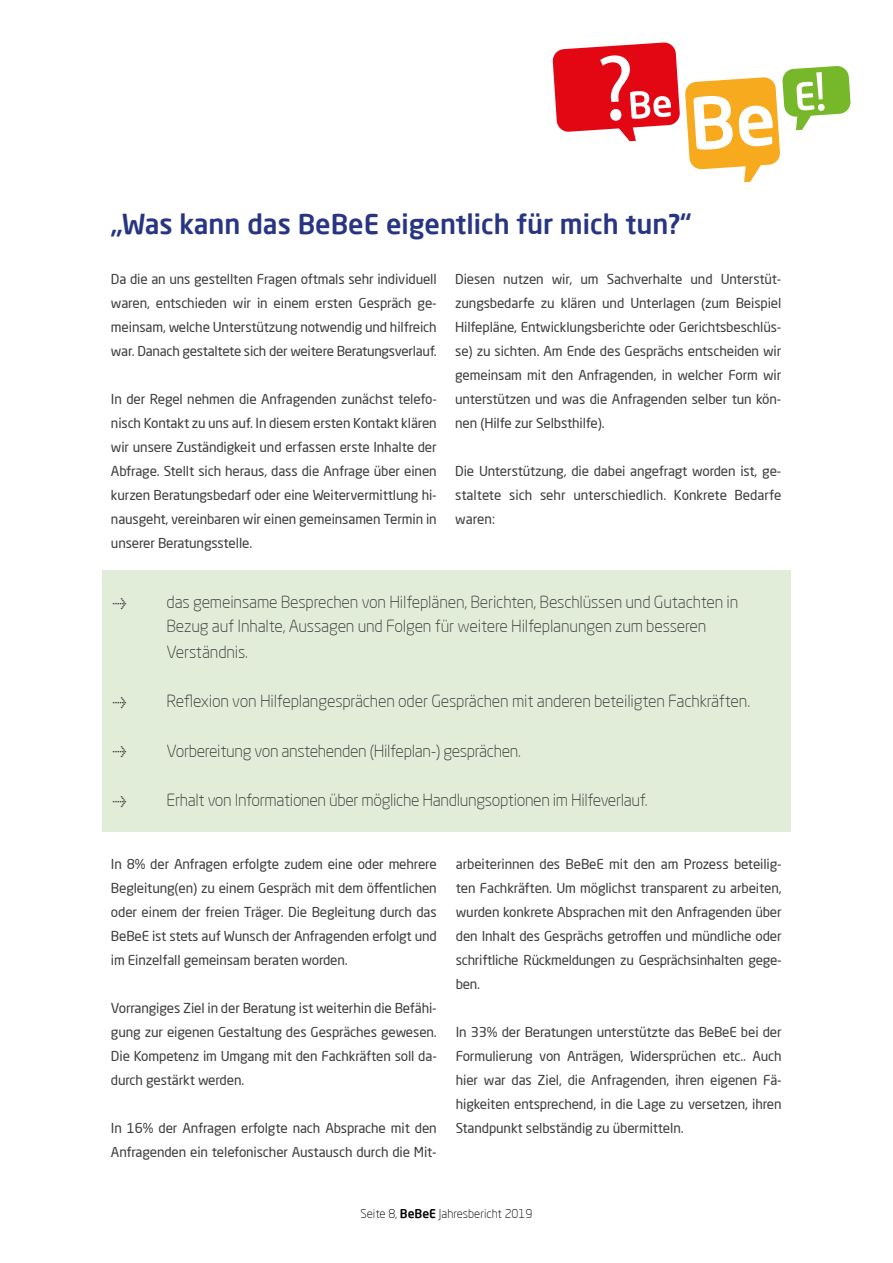
<style>
.page{position:relative;width:893px;height:1263px;background:#fff}
.page>*{position:absolute;margin:0;border:0;box-sizing:border-box;transform-origin:0 0}
.t1{font:500 27px "Neo Sans Pro";color:#283583}
.t2{font:300 16.5px/24px "Neo Sans Pro";letter-spacing:-.01em;color:#3c3c3b}
.t3{font:13.5px/24px "Neo Sans Pro";letter-spacing:-.01em;color:#3c3c3b;text-align:justify}
.t4{font:300 12px "Neo Sans Pro";color:#000}
.s1{font-family:"Meta Plus";font-weight:500;font-size:11.55px}
.s2{font-weight:500}
</style>
<div class="page">
<svg style="left:552px;top:42px;width:299px;height:140px"></svg>
<div style="left:102px;top:570px;width:688px;height:261px;background:#e2edd9"></div>
<h1 class="t1" style="left:111px;top:207px;width:582px">„Was kann das BeBeE eigentlich für mich tun?“</h1>
<p class="t3" style="left:455px;top:266px;width:328px">Diesen nutzen wir, um Sachverhalte und Unterstüt&shy;zungsbedarfe zu klären und Unterlagen (zum Beispiel Hilfepläne, Entwicklungsberichte oder Gerichtsbeschlüs&shy;se) zu sichten. Am Ende des Gesprächs entscheiden wir gemeinsam mit den Anfragenden, in welcher Form wir unterstützen und was die Anfragenden selber tun kön&shy;nen (Hilfe zur Selbsthilfe).</p>
<p class="t3" style="left:455px;top:458px;width:328px">Die Unterstützung, die dabei angefragt worden ist, ge&shy;staltete sich sehr unterschiedlich. Konkrete Bedarfe waren:</p>
<p class="t3" style="left:111px;top:266px;width:327px">Da die an uns gestellten Fragen oftmals sehr individuell waren, entschieden wir in einem ersten Gespräch ge&shy;meinsam, welche Unterstützung notwendig und hilfreich war. Danach gestaltete sich der weitere Beratungsverlauf.</p>
<p class="t3" style="left:111px;top:386px;width:327px">In der Regel nehmen die Anfragenden zunächst telefo&shy;nisch Kontakt zu uns auf. In diesem ersten Kontakt klären wir unsere Zuständigkeit und erfassen erste Inhalte der Abfrage. Stellt sich heraus, dass die Anfrage über einen kurzen Beratungsbedarf oder eine Weitervermittlung hi&shy;nausgeht, vereinbaren wir einen gemeinsamen Termin in unserer Beratungsstelle.</p>
<p class="t2" style="left:167px;top:590px;width:573px;text-indent:-54px"><span class="s1">&gt;</span> das gemeinsame Besprechen von Hilfeplänen, Berichten, Beschlüssen und Gutachten in<br>Bezug auf Inhalte, Aussagen und Folgen für weitere Hilfeplanungen zum besseren</p>
<p class="t2" style="left:167px;top:639px;width:83px">Verständnis.</p>
<p class="t2" style="left:113px;top:689px;width:639px"><span class="s1">&gt;</span> Reflexion von Hilfeplangesprächen oder Gesprächen mit anderen beteiligten Fachkräften.</p>
<p class="t2" style="left:113px;top:738px;width:410px"><span class="s1">&gt;</span> Vorbereitung von anstehenden (Hilfeplan-) gesprächen.</p>
<p class="t2" style="left:113px;top:788px;width:537px"><span class="s1">&gt;</span> Erhalt von Informationen über mögliche Handlungsoptionen im Hilfeverlauf.</p>
<p class="t3" style="left:111px;top:852px;width:327px">In 8% der Anfragen erfolgte zudem eine oder mehrere Begleitung(en) zu einem Gespräch mit dem öffentlichen oder einem der freien Träger. Die Begleitung durch das BeBeE ist stets auf Wunsch der Anfragenden erfolgt und im Einzelfall gemeinsam beraten worden.</p>
<p class="t3" style="left:111px;top:996px;width:327px">Vorrangiges Ziel in der Beratung ist weiterhin die Befähi&shy;gung zur eigenen Gestaltung des Gespräches gewesen.<br>Die Kompetenz im Umgang mit den Fachkräften soll da&shy;durch gestärkt werden.</p>
<p class="t3" style="left:111px;top:1116px;width:327px">In 16% der Anfragen erfolgte nach Absprache mit den<br>Anfragenden ein telefonischer Austausch durch die Mit-</p>
<p class="t3" style="left:456px;top:852px;width:327px">arbeiterinnen des BeBeE mit den am Prozess beteilig&shy;ten Fachkräften. Um möglichst transparent zu arbeiten, wurden konkrete Absprachen mit den Anfragenden über den Inhalt des Gesprächs getroffen und mündliche oder schriftliche Rückmeldungen zu Gesprächsinhalten gege&shy;ben.</p>
<p class="t3" style="left:456px;top:1020px;width:327px">In 33% der Beratungen unterstützte das BeBeE bei der Formulierung von Anträgen, Widersprüchen etc.. Auch hier war das Ziel, die Anfragenden, ihren eigenen Fä&shy;higkeiten entsprechend, in die Lage zu versetzen, ihren Standpunkt selbständig zu übermitteln.</p>
<p class="t4" style="left:360px;top:1206px;width:174px">Seite 8, <span class="s2">BeBeE</span> Jahresbericht 2019</p>
</div>
